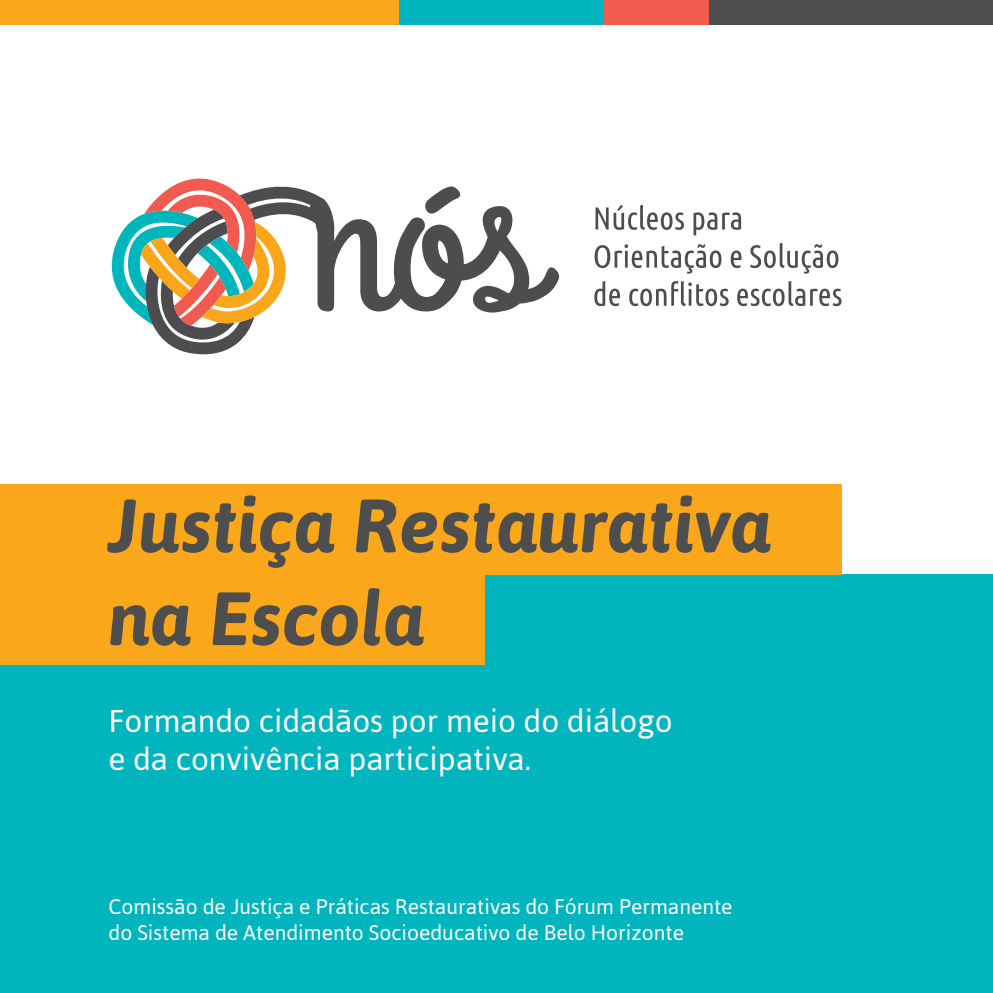
<style>
.page{position:relative;width:993px;height:993px;background:#fff}
.page>*{position:absolute;margin:0;border:0;box-sizing:border-box;transform-origin:0 0}
.t1{font:italic 700 75.25px/92.8px "Asap";color:#4e4e4f}
.t2{font:31.5px/37.8px "Asap";color:#fff}
.t3{font:21px/25.2px "Asap";color:#fff}
</style>
<div class="page">
<div style="left:0;top:0;width:399px;height:25px;background:#faa71b"></div>
<div style="left:399px;top:0;width:204px;height:25px;background:#00b5bd"></div>
<div style="left:603px;top:0;width:106px;height:25px;background:#f15c4e"></div>
<div style="left:709px;top:0;width:283px;height:25px;background:#4e4e4f"></div>
<div style="left:0;top:574px;width:992px;height:418px;background:#00b5bd"></div>
<div style="left:0;top:484px;width:841px;height:90px;background:#faa71b"></div>
<div style="left:0;top:574px;width:484px;height:90px;background:#faa71b"></div>
<svg style="left:595px;top:205px;width:88px;height:25px"></svg>
<svg style="left:693px;top:212px;width:47px;height:23px"></svg>
<svg style="left:594px;top:244px;width:127px;height:29px"></svg>
<svg style="left:730px;top:250px;width:11px;height:18px"></svg>
<svg style="left:750px;top:243px;width:88px;height:30px"></svg>
<svg style="left:594px;top:281px;width:25px;height:25px"></svg>
<svg style="left:629px;top:281px;width:99px;height:25px"></svg>
<svg style="left:737px;top:281px;width:104px;height:25px"></svg>
<svg style="left:111px;top:178px;width:448px;height:176px"></svg>
<h1 class="t1" style="left:108px;top:478px;width:664px">Justiça Restaurativa na Escola</h1>
<h2 class="t2" style="left:108px;top:701px;width:565px">Formando cidadãos por meio do diálogo e da convivência participativa.</h2>
<p class="t3" style="left:108px;top:893px;width:625px">Comissão de Justiça e Práticas Restaurativas do Fórum Permanente do Sistema de Atendimento Socioeducativo de Belo Horizonte</p>
</div>
